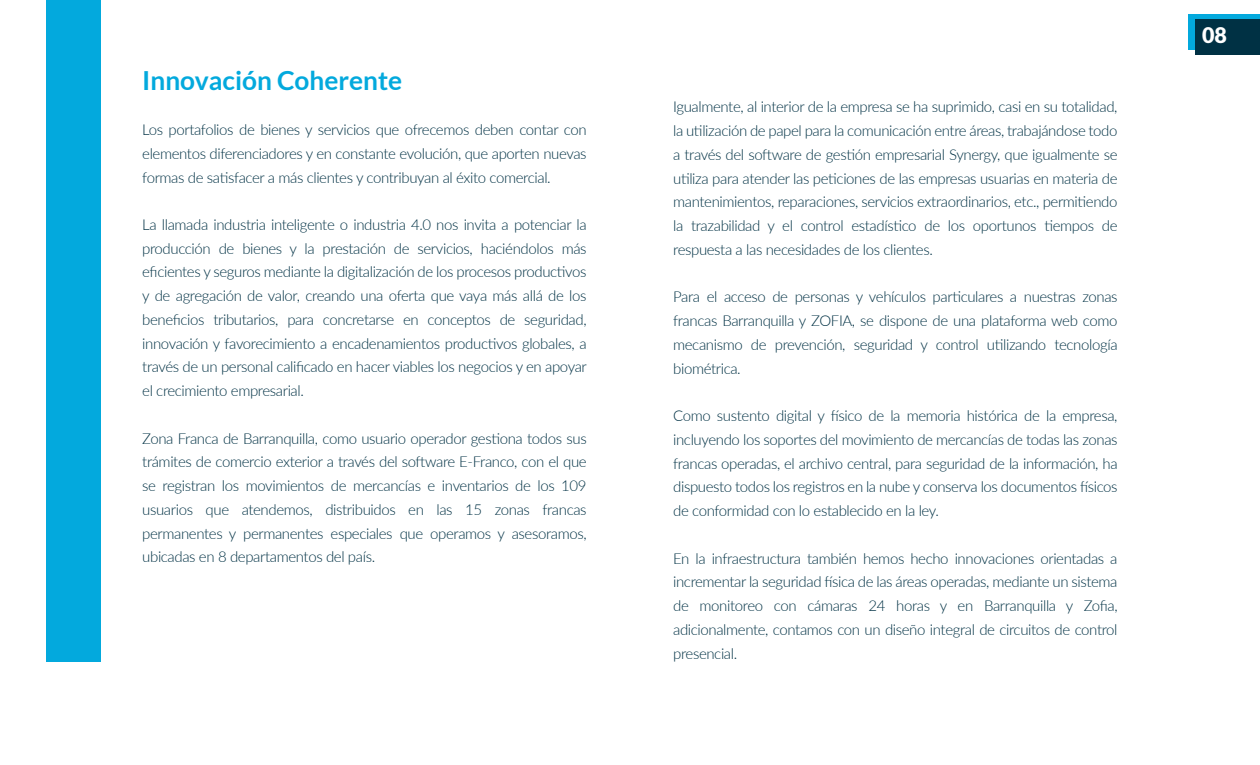
<style>
.page{position:relative;width:1260px;height:765px;background:#fff}
.page>*{position:absolute;margin:0;border:0;box-sizing:border-box;transform-origin:0 0}
.t1{font:700 26.25px "Lato";color:#03a9dd}
.t2{font:900 21.5px "Lato";color:#fff}
.t3{font:300 15px/23.8px "Lato";letter-spacing:-.025em;color:#003144;text-align:justify}
</style>
<div class="page">
<div style="left:47px;top:0;width:54px;height:661px;background:#03a9dd"></div>
<div style="left:1188px;top:15px;width:72px;height:35px;background:#03a9dd"></div>
<div style="left:1196px;top:19px;width:64px;height:35px;background:#003144"></div>
<h1 class="t1" style="left:142px;top:66px;width:262px">Innovación Coherente</h1>
<p class="t3" style="left:142px;top:117px;width:446px">Los portafolios de bienes y servicios que ofrecemos deben contar con elementos diferenciadores y en constante evolución, que aporten nuevas formas de satisfacer a más clientes y contribuyan al éxito comercial.</p>
<p class="t3" style="left:142px;top:212px;width:446px">La llamada industria inteligente o industria 4.0 nos invita a potenciar la producción de bienes y la prestación de servicios, haciéndolos más eficientes y seguros mediante la digitalización de los procesos productivos y de agregación de valor, creando una oferta que vaya más allá de los beneficios tributarios, para concretarse en conceptos de seguridad, innovación y favorecimiento a encadenamientos productivos globales, a través de un personal calificado en hacer viables los negocios y en apoyar el crecimiento empresarial.</p>
<p class="t3" style="left:142px;top:426px;width:446px">Zona Franca de Barranquilla, como usuario operador gestiona todos sus trámites de comercio exterior a través del software E-Franco, con el que se registran los movimientos de mercancías e inventarios de los 109 usuarios que atendemos, distribuidos en las 15 zonas francas permanentes y permanentes especiales que operamos y asesoramos, ubicadas en 8 departamentos del país.</p>
<p class="t3" style="left:673px;top:95px;width:446px">Igualmente, al interior de la empresa se ha suprimido, casi en su totalidad, la utilización de papel para la comunicación entre áreas, trabajándose todo a través del software de gestión empresarial Synergy, que igualmente se utiliza para atender las peticiones de las empresas usuarias en materia de mantenimientos, reparaciones, servicios extraordinarios, etc., permitiendo la trazabilidad y el control estadístico de los oportunos tiempos de respuesta a las necesidades de los clientes.</p>
<p class="t3" style="left:673px;top:285px;width:446px">Para el acceso de personas y vehículos particulares a nuestras zonas francas Barranquilla y ZOFIA, se dispone de una plataforma web como mecanismo de prevención, seguridad y control utilizando tecnología biométrica.</p>
<p class="t3" style="left:673px;top:403px;width:446px">Como sustento digital y físico de la memoria histórica de la empresa, incluyendo los soportes del movimiento de mercancías de todas las zonas francas operadas, el archivo central, para seguridad de la información, ha dispuesto todos los registros en la nube y conserva los documentos físicos de conformidad con lo establecido en la ley.</p>
<p class="t3" style="left:673px;top:546px;width:446px">En la infraestructura también hemos hecho innovaciones orientadas a incrementar la seguridad física de las áreas operadas, mediante un sistema de monitoreo con cámaras 24 horas y en Barranquilla y Zofia, adicionalmente, contamos con un diseño integral de circuitos de control presencial.</p>
<h2 class="t2" style="left:1202px;top:22px;width:26px">08</h2>
</div>
